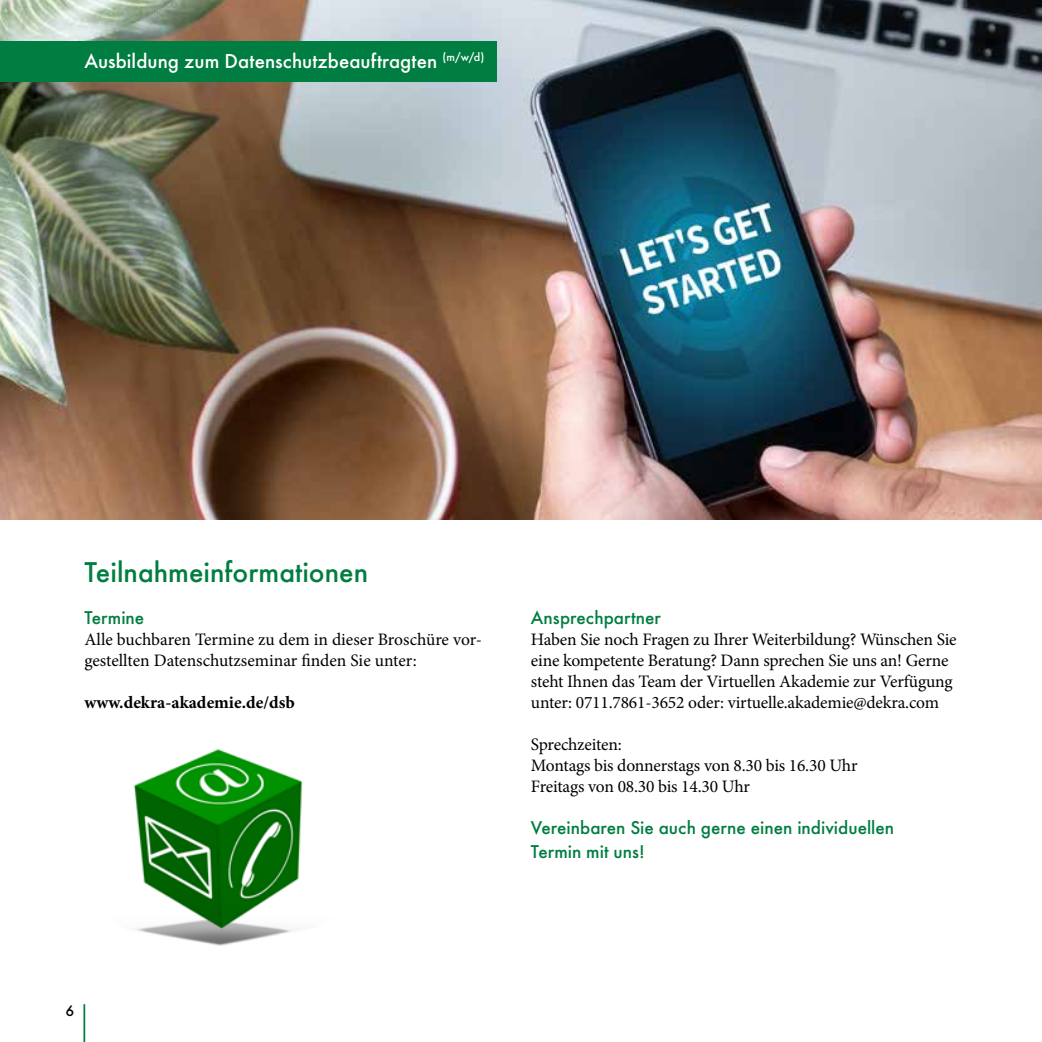
<style>
.page{position:relative;width:1042px;height:1042px;background:#fff}
.page>*{position:absolute;margin:0;border:0;box-sizing:border-box;transform-origin:0 0}
.t1{font:500 29.75px "Futura TOT";color:#007d40}
.t2{font:500 21px "Futura TOT";letter-spacing:.005em;color:#fff}
.t3{font:500 19.25px/23.1px "Futura TOT";color:#007d40}
.t4{font:17.5px/21px "Minion Pro";letter-spacing:-.01em;color:#000}
.t5{font:700 17.5px "Minion Pro";letter-spacing:.005em;color:#000}
.t6{font:500 15.75px "Futura TOT";color:#000}
</style>
<div class="page">
<hr style="left:83px;top:1004px;width:2px;height:38px;background:#007d40">
<img style="left:0;top:0;width:1042px;height:519px">
<img style="left:133px;top:749px;width:170px;height:197px">
<div style="left:0;top:41px;width:496px;height:41px;background:#007d40"></div>
<p class="t2" style="left:84px;top:49px;width:402px">Ausbildung zum Datenschutzbeauftragten <sup>(m/w/d)</sup></p>
<h1 class="t1" style="left:84px;top:555px;width:285px">Teilnahmeinformationen</h1>
<p class="t3" style="left:84px;top:606px;width:61px">Termine</p>
<p class="t4" style="left:84px;top:629px;width:399px">Alle buchbaren Termine zu dem in dieser Broschüre vor&shy;gestellten Datenschutzseminar finden Sie unter:</p>
<p class="t5" style="left:84px;top:690px;width:212px">www.dekra-akademie.de/dsb</p>
<p class="t3" style="left:531px;top:606px;width:131px">Ansprechpartner</p>
<p class="t4" style="left:531px;top:629px;width:427px">Haben Sie noch Fragen zu Ihrer Weiterbildung? Wünschen Sie eine kompetente Beratung? Dann sprechen Sie uns an! Gerne steht Ihnen das Team der Virtuellen Akademie zur Verfügung unter: 0711.7861-3652 oder: virtuelle.akademie@dekra.com</p>
<p class="t4" style="left:531px;top:734px;width:328px">Sprechzeiten:<br>Montags bis donnerstags von 8.30 bis 16.30 Uhr<br>Freitags von 08.30 bis 14.30 Uhr</p>
<p class="t3" style="left:531px;top:816px;width:365px">Vereinbaren Sie auch gerne einen individuellen<br>Termin mit uns!</p>
<p class="t6" style="left:65px;top:1001px;width:10px">6</p>
</div>
